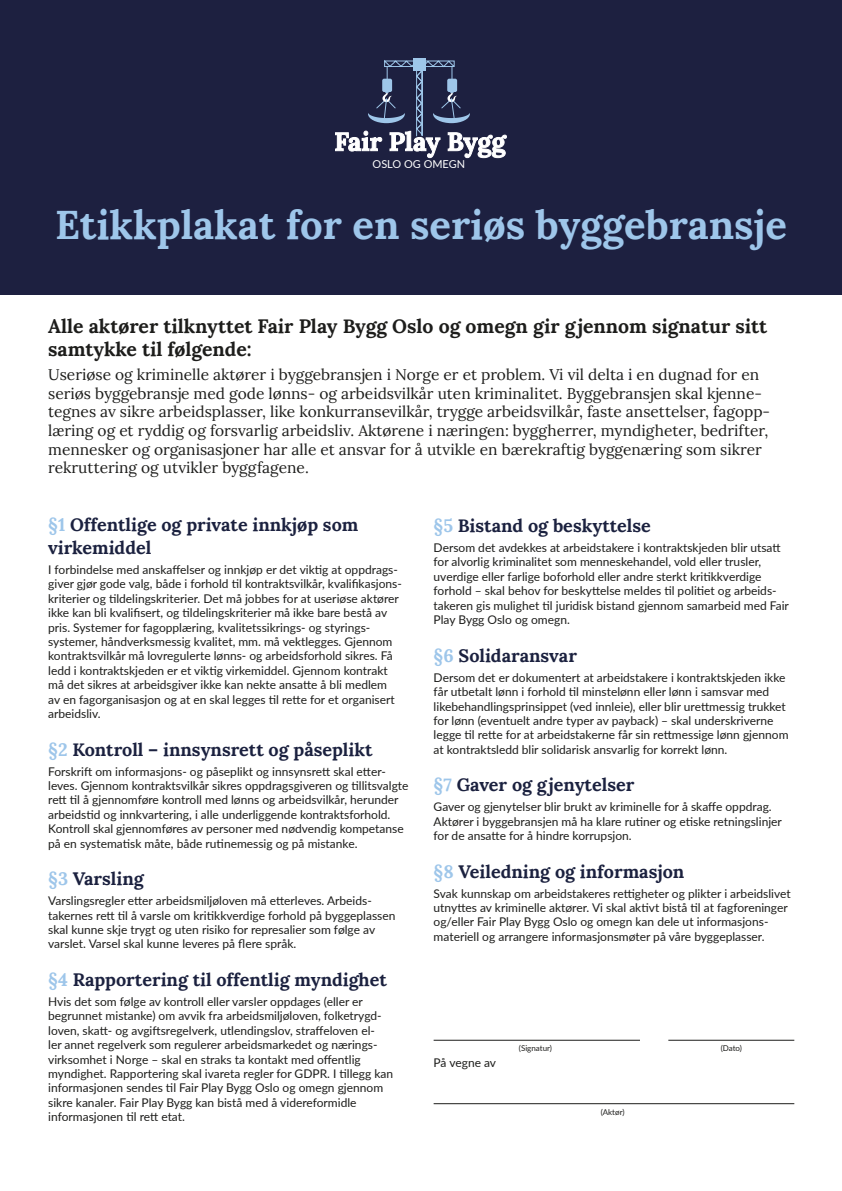
<style>
.page{position:relative;width:842px;height:1191px;background:#fff}
.page>*{position:absolute;margin:0;border:0;box-sizing:border-box;transform-origin:0 0}
.t1{font:700 40px "Lora";color:#9ec6ea}
.t2{font:700 19.4px/23.3px "Lora";color:#1d1d1b}
.t3{font:700 18px/23.3px "Lora";color:#1b213f}
.t4{font:15.5px/18.6px "Lora";color:#1d1d1b}
.t5{font:12px/14.4px "Lato";color:#1d1d1b}
.t6{font:11px "Lato";color:#fff}
.t7{font:8px "Lato";color:#1d1d1b}
.s1{color:#9ec6ea}
</style>
<div class="page">
<div style="left:0;top:0;width:842px;height:295px;background:#1d2040"></div>
<svg style="left:335px;top:58px;width:172px;height:100px"></svg>
<hr style="left:434px;top:1040px;width:206px;height:1px;background:#1d1d1b">
<hr style="left:668px;top:1040px;width:126px;height:1px;background:#1d1d1b">
<hr style="left:434px;top:1103px;width:360px;height:1px;background:#1d1d1b">
<p class="t6" style="left:373px;top:156px;width:94px">OSLO OG OMEGN</p>
<h1 class="t1" style="left:55px;top:190px;width:733px">Etikkplakat for en seriøs byggebransje</h1>
<h2 class="t2" style="left:48px;top:312px;width:720px">Alle aktører tilknyttet Fair Play Bygg Oslo og omegn gir gjennom signatur sitt samtykke til følgende:</h2>
<p class="t4" style="left:48px;top:364px;width:723px">Useriøse og kriminelle aktører i byggebransjen i Norge er et problem. Vi vil delta i en dugnad for en seriøs byggebransje med gode lønns- og arbeidsvilkår uten kriminalitet. Byggebransjen skal kjenne&shy;tegnes av sikre arbeidsplasser, like konkurransevilkår, trygge arbeidsvilkår, faste ansettelser, fagopp&shy;læring og et ryddig og forsvarlig arbeidsliv. Aktørene i næringen: byggherrer, myndigheter, bedrifter, mennesker og organisasjoner har alle et ansvar for å utvikle en bærekraftig byggenæring som sikrer rekruttering og utvikler byggfagene.</p>
<h3 class="t3" style="left:48px;top:511px;width:312px"><span class="s1">§1</span> Offentlige og private innkjøp som virkemiddel</h3>
<p class="t5" style="left:48px;top:562px;width:355px">I forbindelse med anskaffelser og innkjøp er det viktig at oppdrags&shy;giver gjør gode valg, både i forhold til kontraktsvilkår, kvalifikasjons&shy;kriterier og tildelingskriterier. Det må jobbes for at useriøse aktører ikke kan bli kvalifisert, og tildelingskriterier må ikke bare bestå av pris. Systemer for fagopplæring, kvalitetssikrings- og styrings&shy;systemer, håndverksmessig kvalitet, mm. må vektlegges. Gjennom kontraktsvilkår må lovregulerte lønns- og arbeidsforhold sikres. Få ledd i kontraktskjeden er et viktig virkemiddel. Gjennom kontrakt må det sikres at arbeidsgiver ikke kan nekte ansatte å bli medlem av en fagorganisasjon og at en skal legges til rette for et organisert arbeidsliv.</p>
<h3 class="t3" style="left:48px;top:735px;width:326px"><span class="s1">§2</span> Kontroll – innsynsrett og påseplikt</h3>
<p class="t5" style="left:48px;top:763px;width:362px">Forskrift om informasjons- og påseplikt og innsynsrett skal etter&shy;leves. Gjennom kontraktsvilkår sikres oppdragsgiveren og tillitsvalgte rett til å gjennomføre kontroll med lønns og arbeidsvilkår, herunder arbeidstid og innkvartering, i alle underliggende kontraktsforhold.<br>Kontroll skal gjennomføres av personer med nødvendig kompetanse på en systematisk måte, både rutinemessig og på mistanke.</p>
<h3 class="t3" style="left:48px;top:865px;width:97px"><span class="s1">§3</span> Varsling</h3>
<p class="t5" style="left:48px;top:893px;width:349px">Varslingsregler etter arbeidsmiljøloven må etterleves. Arbeids&shy;takernes rett til å varsle om kritikkverdige forhold på byggeplassen skal kunne skje trygt og uten risiko for represalier som følge av varslet. Varsel skal kunne leveres på flere språk.</p>
<h3 class="t3" style="left:48px;top:966px;width:340px"><span class="s1">§4</span> Rapportering til offentlig myndighet</h3>
<p class="t5" style="left:48px;top:994px;width:347px">Hvis det som følge av kontroll eller varsler oppdages (eller er begrunnet mistanke) om avvik fra arbeidsmiljøloven, folketrygd&shy;loven, skatt- og avgiftsregelverk, utlendingslov, straffeloven el-<br>ler annet regelverk som regulerer arbeidsmarkedet og nærings&shy;virksomhet i Norge – skal en straks ta kontakt med offentlig myndighet. Rapportering skal ivareta regler for GDPR. I tillegg kan informasjonen sendes til Fair Play Bygg Oslo og omegn gjennom sikre kanaler. Fair Play Bygg kan bistå med å videreformidle informasjonen til rett etat.</p>
<h3 class="t3" style="left:434px;top:512px;width:219px"><span class="s1">§5</span> Bistand og beskyttelse</h3>
<p class="t5" style="left:434px;top:540px;width:357px">Dersom det avdekkes at arbeidstakere i kontraktskjeden blir utsatt for alvorlig kriminalitet som menneskehandel, vold eller trusler, uverdige eller farlige boforhold eller andre sterkt kritikkverdige forhold – skal behov for beskyttelse meldes til politiet og arbeids&shy;takeren gis mulighet til juridisk bistand gjennom samarbeid med Fair Play Bygg Oslo og omegn.</p>
<h3 class="t3" style="left:434px;top:642px;width:145px"><span class="s1">§6</span> Solidaransvar</h3>
<p class="t5" style="left:434px;top:669px;width:356px">Dersom det er dokumentert at arbeidstakere i kontraktskjeden ikke får utbetalt lønn i forhold til minstelønn eller lønn i samsvar med likebehandlingsprinsippet (ved innleie), eller blir urettmessig trukket for lønn (eventuelt andre typer av payback) – skal underskriverne legge til rette for at arbeidstakerne får sin rettmessige lønn gjennom at kontraktsledd blir solidarisk ansvarlig for korrekt lønn.</p>
<h3 class="t3" style="left:434px;top:771px;width:202px"><span class="s1">§7</span> Gaver og gjenytelser</h3>
<p class="t5" style="left:434px;top:799px;width:350px">Gaver og gjenytelser blir brukt av kriminelle for å skaffe oppdrag.<br>Aktører i byggebransjen må ha klare rutiner og etiske retningslinjer for de ansatte for å hindre korrupsjon.</p>
<h3 class="t3" style="left:434px;top:857px;width:252px"><span class="s1">§8</span> Veiledning og informasjon</h3>
<p class="t5" style="left:434px;top:885px;width:359px">Svak kunnskap om arbeidstakeres rettigheter og plikter i arbeidslivet utnyttes av kriminelle aktører. Vi skal aktivt bistå til at fagforeninger og/eller Fair Play Bygg Oslo og omegn kan dele ut informasjons&shy;materiell og arrangere informasjonsmøter på våre byggeplasser.</p>
<p class="t7" style="left:519px;top:1042px;width:35px">(Signatur)</p>
<p class="t7" style="left:721px;top:1042px;width:23px">(Dato)</p>
<p class="t5" style="left:434px;top:1054px;width:64px">På vegne av</p>
<p class="t7" style="left:601px;top:1106px;width:25px">(Aktør)</p>
</div>
